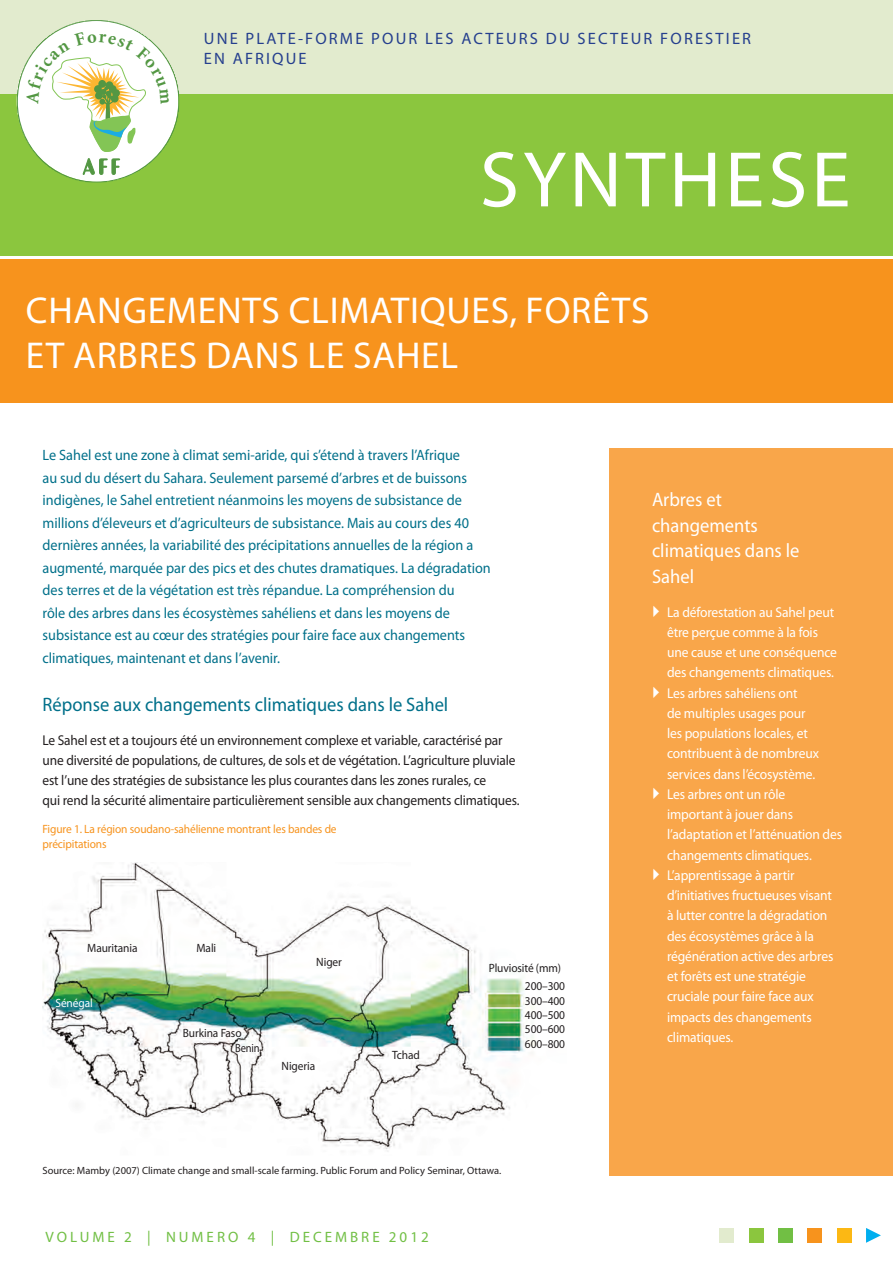
<style>
.page{position:relative;width:893px;height:1263px;background:#fff}
.page>*{position:absolute;margin:0;border:0;box-sizing:border-box;transform-origin:0 0}
.t1{font:79.5px "Myriad Pro";color:#fff}
.t2{font:37.5px/45px "Myriad Pro";letter-spacing:.02em;color:#fff}
.t3{font:19.5px "Myriad Pro";color:#01708a;scale:.95 1}
.t4{font:19.5px/25.5px "Myriad Pro";color:#fff;scale:.95 1}
.t5{font:16.5px "Myriad Pro";letter-spacing:.145em;color:#253f8e}
.t6{font:15px/22.5px "Myriad Pro";color:#01708a;scale:.95 1}
.t7{font:15px "Myriad Pro";letter-spacing:.2em;color:#71bf44}
.t8{font:14.25px/20.2px "Myriad Pro";letter-spacing:-.01em;color:#fff;scale:.95 1}
.t9{font:14.25px/20.2px "Myriad Pro";letter-spacing:-.01em;color:#231f20;scale:.94 1}
.t10{font:12px/14.4px "Myriad Pro";letter-spacing:-.01em;color:#231f20;text-align:justify;scale:.95 1}
.t11{font:12px/15px "Myriad Pro";letter-spacing:-.01em;color:#f7931d;scale:.95 1}
.t12{font:12px "Myriad Pro";color:#fff;scale:.95 1}
.t13{font:12px "Myriad Pro";letter-spacing:-.01em;color:#231f20;scale:.88 1}
.t14{font:10.5px "Myriad Pro";color:#231f20}
</style>
<div class="page">
<svg style="left:866px;top:1228px;width:15px;height:15px"></svg>
<div style="left:837px;top:1228px;width:15px;height:15px;background:#fcb814"></div>
<div style="left:807px;top:1228px;width:15px;height:15px;background:#f7931d"></div>
<div style="left:719px;top:1228px;width:15px;height:15px;background:#e2ebce"></div>
<div style="left:778px;top:1228px;width:15px;height:15px;background:#71bf44"></div>
<div style="left:749px;top:1228px;width:15px;height:15px;background:#8bc63e"></div>
<div style="left:0;top:259px;width:893px;height:144px;background:#f7931d"></div>
<div style="left:0;top:0;width:893px;height:202px;background:#e2ebce"></div>
<div style="left:0;top:94px;width:893px;height:162px;background:#8bc63e"></div>
<div style="left:609px;top:449px;width:284px;height:727px;background:#f9a64a"></div>
<img style="left:43px;top:862px;width:491px;height:290px">
<svg style="left:17px;top:20px;width:162px;height:163px"></svg>
<p class="t5" style="left:204px;top:28px;width:12px">UNE</p>
<p class="t5" style="left:246px;top:28px;width:22px">PLATE</p>
<p class="t5" style="left:298px;top:28px;width:20px">-FORME</p>
<p class="t5" style="left:371px;top:28px;width:24px">POUR</p>
<p class="t5" style="left:425px;top:28px;width:10px">LES</p>
<p class="t5" style="left:461px;top:28px;width:36px">ACTEURS</p>
<p class="t5" style="left:546px;top:28px;width:12px">DU</p>
<p class="t5" style="left:577px;top:28px;width:45px">SECTEUR</p>
<p class="t5" style="left:660px;top:28px;width:11px">FORESTIER</p>
<p class="t5" style="left:204px;top:48px;width:41px">EN AFRIQUE</p>
<h1 class="t1" style="left:480px;top:131px;width:136px">SYNTHESE</h1>
<h2 class="t2" style="left:26px;top:287px;width:625px">Changements climatiques, forêts et arbres dans le Sahel</h2>
<p class="t6" style="left:43px;top:444px;width:473px">Le Sahel est une zone à climat semi-aride, qui s’étend à travers l’Afrique<br>au sud du désert du Sahara. Seulement parsemé d’arbres et de buissons indigènes, le Sahel entretient néanmoins les moyens de subsistance de millions d’éleveurs et d’agriculteurs de subsistance. Mais au cours des 40 dernières années, la variabilité des précipitations annuelles de la région a augmenté, marquée par des pics et des chutes dramatiques. La dégradation des terres et de la végétation est très répandue. La compréhension du<br>rôle des arbres dans les écosystèmes sahéliens et dans les moyens de subsistance est au cœur des stratégies pour faire face aux changements climatiques, maintenant et dans l’avenir.</p>
<h3 class="t3" style="left:43px;top:692px;width:429px">Réponse aux changements climatiques dans le Sahel</h3>
<p class="t9" style="left:43px;top:729px;width:509px">Le Sahel est et a toujours été un environnement complexe et variable, caractérisé par une diversité de populations, de cultures, de sols et de végétation. L’agriculture pluviale est l’une des stratégies de subsistance les plus courantes dans les zones rurales, ce<br>qui rend la sécurité alimentaire particulièrement sensible aux changements climatiques.</p>
<p class="t11" style="left:43px;top:822px;width:311px">Figure 1. La région soudano-sahélienne montrant les bandes de précipitations</p>
<p class="t10" style="left:87px;top:941px;width:54px">Mauritania</p>
<p class="t10" style="left:197px;top:941px;width:22px">Mali</p>
<p class="t12" style="left:55px;top:996px;width:41px">Sénégal</p>
<p class="t10" style="left:183px;top:1025px;width:63px">Burkina Faso</p>
<p class="t13" style="left:235px;top:1041px;width:29px">Benin</p>
<p class="t10" style="left:316px;top:955px;width:28px">N iger</p>
<p class="t10" style="left:282px;top:1059px;width:37px">N igeria</p>
<p class="t10" style="left:392px;top:1047px;width:31px">Tchad</p>
<p class="t10" style="left:489px;top:960px;width:78px">Pluviosité (mm)</p>
<p class="t10" style="left:525px;top:979px;width:44px">200–300<br>300–400<br>400–500<br>500–600<br>600–800</p>
<p class="t14" style="left:43px;top:1164px;width:460px">Source: Mamby (2007) Climate change and small-scale farming. Public Forum and Policy Seminar, Ottawa.</p>
<p class="t7" style="left:45px;top:1227px;width:24px">VOLUME</p>
<p class="t7" style="left:124px;top:1227px;width:55px">2 | NUMERO</p>
<p class="t7" style="left:248px;top:1227px;width:89px">4 | DE CEMBRE</p>
<p class="t7" style="left:389px;top:1227px;width:41px">2012</p>
<h3 class="t4" style="left:652px;top:487px;width:157px">Arbres et changements climatiques dans le<br>Sahel</h3>
<p class="t8" style="left:667px;top:601px;width:186px">La déforestation au Sahel peut être perçue comme à la fois une cause et une conséquence des changements climatiques.<br>Les arbres sahéliens ont<br>de multiples usages pour<br>les populations locales, et contribuent à de nombreux services dans l’écosystème.<br>Les arbres ont un rôle important à jouer dans l’adaptation et l’atténuation des changements climatiques.<br>L’apprentissage à partir d’initiatives fructueuses visant<br>à lutter contre la dégradation des écosystèmes grâce à la régénération active des arbres et forêts est une stratégie cruciale pour faire face aux impacts des changements climatiques.</p>
</div>
